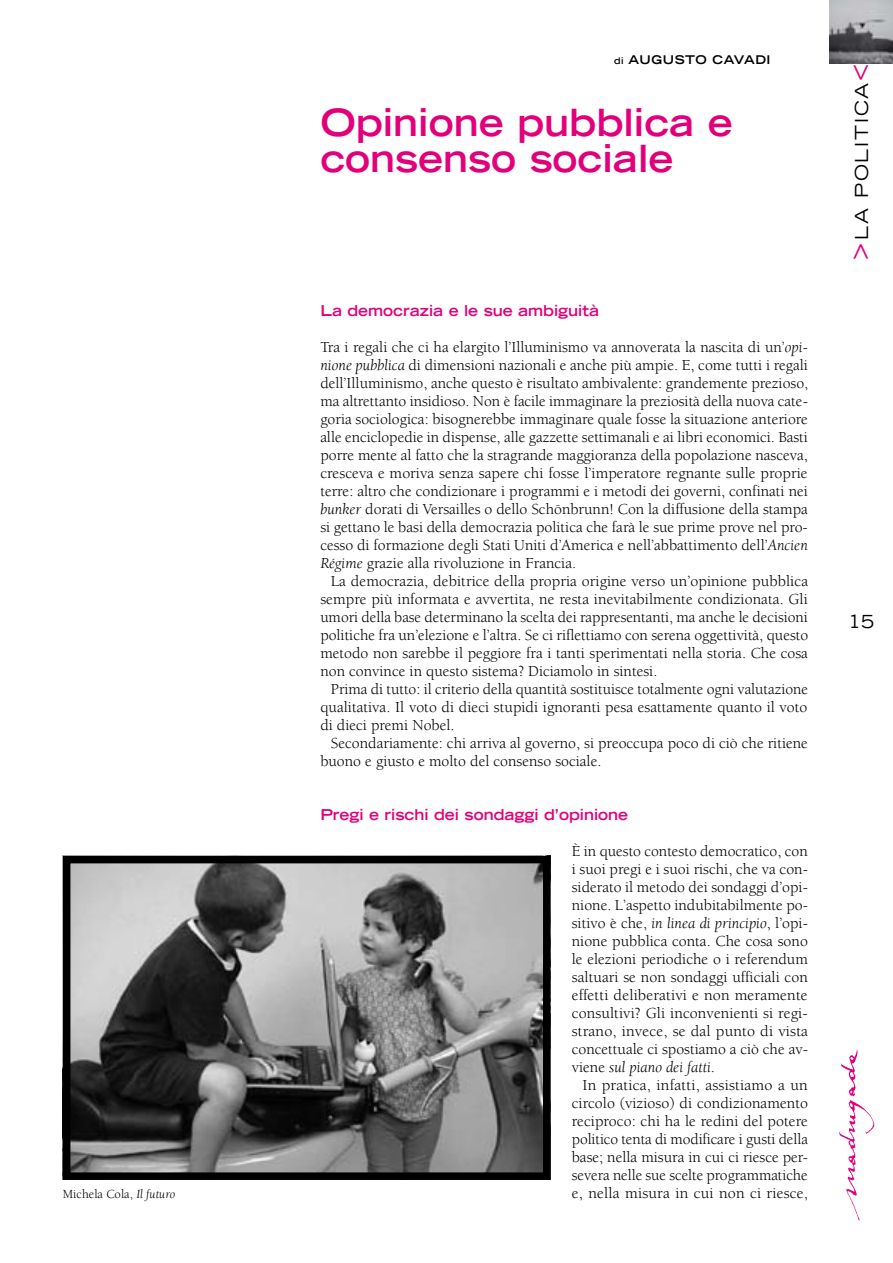
<style>
.page{position:relative;width:893px;height:1263px;background:#fff}
.page>*{position:absolute;margin:0;border:0;box-sizing:border-box;transform-origin:0 0}
.t1{font:700 expanded 37.5px/36px "Trade Gothic LH";color:#e2007a}
.t2{font:expanded 18px "Trade Gothic LH";letter-spacing:.1em;color:#000}
.t3{font:15.75px/18px "Berkeley";color:#000;text-align:justify}
.t4{font:700 expanded 15px "Trade Gothic LH";color:#e2007a}
.t5{font:12.75px "Berkeley";color:#000}
.t6{font:700 expanded 12px "Trade Gothic LH";color:#000}
.s1{font-style:italic}
.s2{font-size:9px}
.s3{font-size:28.5px;color:#e2007a}
</style>
<div class="page">
<img style="left:839px;top:1049px;width:36px;height:172px">
<img style="left:829px;top:0;width:64px;height:64px">
<img style="left:72px;top:865px;width:469px;height:306px">
<div style="left:63px;top:856px;width:487px;height:324px;border:8px solid #000"></div>
<p class="t5" style="left:63px;top:1187px;width:114px">Michela Cola, <span class="s1">Il futuro</span></p>
<p class="t6" style="left:614px;top:52px;width:67px"><span class="s2">di</span> August</p>
<p class="t6" style="left:696px;top:52px;width:33px">o Cava</p>
<p class="t6" style="left:755px;top:52px;width:14px">di</p>
<h1 class="t1" style="left:320px;top:103px;width:414px">Opinione pubblica e consenso sociale</h1>
<p class="t4" style="left:320px;top:301px;width:280px">La democrazia e le sue ambiguità</p>
<p class="t3" style="left:320px;top:338px;width:489px">Tra i regali che ci ha elargito l’Illuminismo va annoverata la nascita di un’<span class="s1">opi&shy;nione pubblica</span> di dimensioni nazionali e anche più ampie. E, come tutti i regali dell’Illuminismo, anche questo è risultato ambivalente: grandemente prezioso, ma altrettanto insidioso. Non è facile immaginare la preziosità della nuova cate&shy;goria sociologica: bisognerebbe immaginare quale fosse la situazione anteriore alle enciclopedie in dispense, alle gazzette settimanali e ai libri economici. Basti porre mente al fatto che la stragrande maggioranza della popolazione nasceva, cresceva e moriva senza sapere chi fosse l’imperatore regnante sulle proprie terre: altro che condizionare i programmi e i metodi dei governi, confinati nei <span class="s1">bunker</span> dorati di Versailles o dello Schönbrunn! Con la diffusione della stampa si gettano le basi della democrazia politica che farà le sue prime prove nel pro&shy;cesso di formazione degli Stati Uniti d’America e nell’abbattimento dell’<span class="s1">Ancien Régime</span> grazie alla rivoluzione in Francia.</p>
<p class="t3" style="left:320px;top:572px;width:489px;text-indent:11px">La democrazia, debitrice della propria origine verso un’opinione pubblica sempre più informata e avvertita, ne resta inevitabilmente condizionata. Gli umori della base determinano la scelta dei rappresentanti, ma anche le decisioni politiche fra un’elezione e l’altra. Se ci riflettiamo con serena oggettività, questo metodo non sarebbe il peggiore fra i tanti sperimentati nella storia. Che cosa non convince in questo sistema? Diciamolo in sintesi.</p>
<p class="t3" style="left:320px;top:680px;width:489px;text-indent:11px">Prima di tutto: il criterio della quantità sostituisce totalmente ogni valutazione qualitativa. Il voto di dieci stupidi ignoranti pesa esattamente quanto il voto di dieci premi Nobel.</p>
<p class="t3" style="left:320px;top:734px;width:489px;text-indent:11px">Secondariamente: chi arriva al governo, si preoccupa poco di ciò che ritiene buono e giusto e molto del consenso sociale.</p>
<p class="t4" style="left:320px;top:805px;width:309px">Pregi e rischi dei sondaggi d’opinione</p>
<p class="t3" style="left:572px;top:842px;width:238px">È in questo contesto democratico, con i suoi pregi e i suoi rischi, che va con&shy;siderato il metodo dei sondaggi d’opi&shy;nione. L’aspetto indubitabilmente po&shy;sitivo è che, <span class="s1">in linea di principio</span>, l’opi&shy;nione pubblica conta. Che cosa sono le elezioni periodiche o i referendum saltuari se non sondaggi ufficiali con effetti deliberativi e non meramente consultivi? Gli inconvenienti si regi&shy;strano, invece, se dal punto di vista concettuale ci spostiamo a ciò che av&shy;viene <span class="s1">sul piano dei fatti</span>.</p>
<p class="t3" style="left:572px;top:1076px;width:238px;text-indent:11px">In pratica, infatti, assistiamo a un circolo (vizioso) di condizionamento reciproco: chi ha le redini del potere politico tenta di modificare i gusti della base; nella misura in cui ci riesce per&shy;severa nelle sue scelte programmatiche e, nella misura in cui non ci riesce,</p>
<p class="t2" style="left:850px;top:260px;width:198px;rotate:-90deg"><span class="s3">&gt;</span>LA POLITICA<span class="s3">&lt;</span></p>
<p class="t2" style="left:848px;top:610px;width:27px">15</p>
</div>
